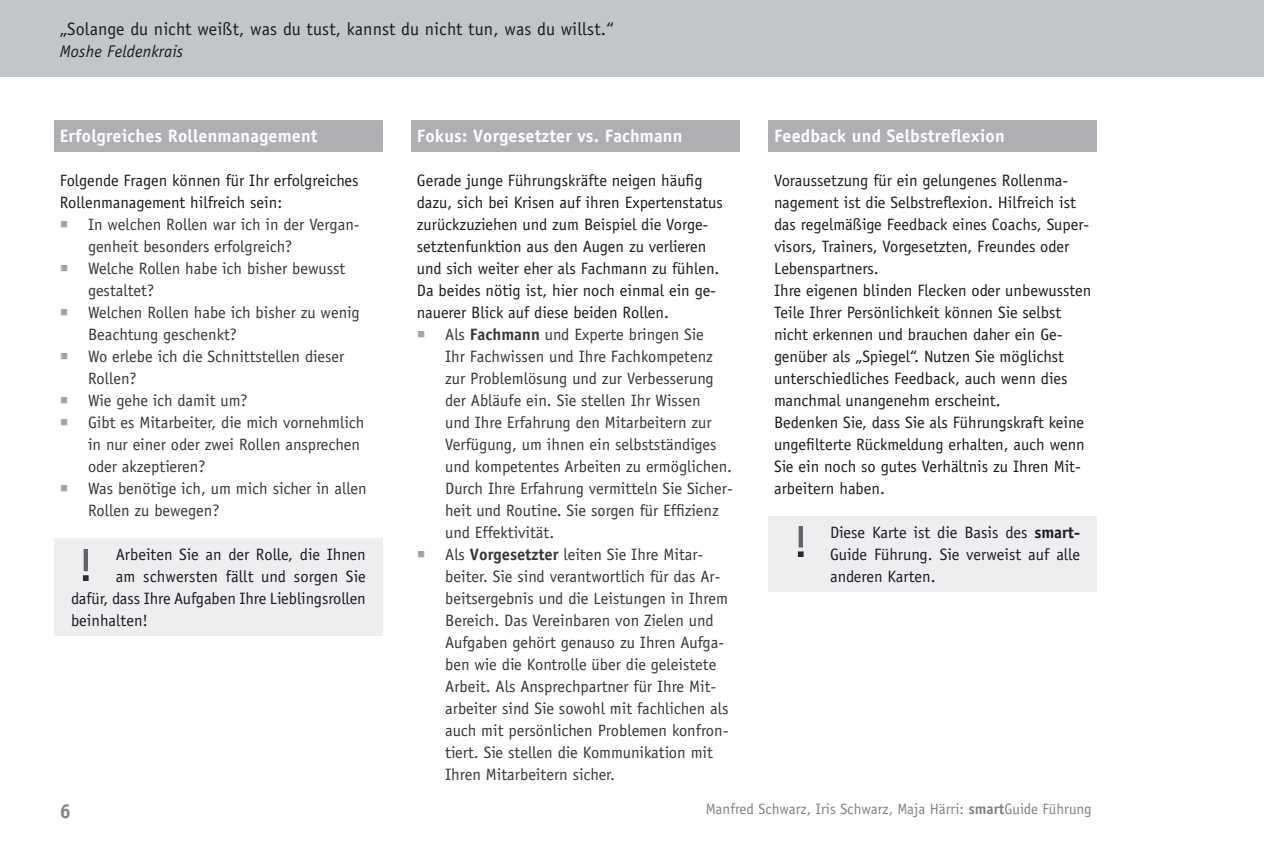
<style>
.page{position:relative;width:1264px;height:852px;background:#fff}
.page>*{position:absolute;margin:0;border:0;box-sizing:border-box;transform-origin:0 0}
.t1{font:700 20px "Officina Sans";color:#818084}
.t2{font:700 18px "Officina Sans";letter-spacing:.01em;color:#fff}
.t3{font:18px "Officina Sans";letter-spacing:.01em;color:#1b1c20}
.t4{font:italic 17px "Officina Sans";letter-spacing:.01em;color:#1b1c20}
.t5{font:16.4px/22px "Officina Sans";color:#39363a}
.t6{font:16.4px/22px "Officina Sans";color:#1b1c20}
.t7{font:15px "Officina Sans";color:#818084}
.s1{font-weight:700}
</style>
<div class="page">
<div style="left:54px;top:120px;width:329px;height:32px;background:#aeafb2"></div>
<div style="left:411px;top:120px;width:329px;height:32px;background:#aeafb2"></div>
<div style="left:768px;top:120px;width:329px;height:32px;background:#aeafb2"></div>
<div style="left:0;top:0;width:1256px;height:77px;background:#c3c6c8"></div>
<div style="left:1256px;top:0;width:8px;height:77px;background:#c3c6c8"></div>
<div style="left:54px;top:538px;width:329px;height:98px;background:#edeeef"></div>
<img style="left:82px;top:549px;width:7px;height:31px">
<div style="left:768px;top:516px;width:329px;height:76px;background:#edeeef"></div>
<img style="left:797px;top:526px;width:7px;height:31px">
<p class="t3" style="left:60px;top:22px;width:555px">„Solange du nicht weißt, was du tust, kannst du nicht tun, was du willst.“</p>
<p class="t4" style="left:60px;top:45px;width:125px">Moshe Feldenkrais</p>
<p class="t2" style="left:60px;top:129px;width:259px">Erfolgreiches Rollenmanagement</p>
<p class="t6" style="left:60px;top:171px;width:300px">Folgende Fragen können für Ihr erfolgreiches<br>Rollenmanagement hilfreich sein:</p>
<p class="t5" style="left:88px;top:215px;width:280px">In welchen Rollen war ich in der Vergan&shy;genheit besonders erfolgreich?<br>Welche Rollen habe ich bisher bewusst gestaltet?<br>Welchen Rollen habe ich bisher zu wenig<br>Beachtung geschenkt?<br>Wo erlebe ich die Schnittstellen dieser<br>Rollen?<br>Wie gehe ich damit um?<br>Gibt es Mitarbeiter, die mich vornehmlich in nur einer oder zwei Rollen ansprechen oder akzeptieren?<br>Was benötige ich, um mich sicher in allen<br>Rollen zu bewegen?</p>
<p class="t6" style="left:116px;top:545px;width:252px">Arbeiten Sie an der Rolle, die Ihnen</p>
<p class="t6" style="left:116px;top:567px;width:252px">am schwersten fällt und sorgen Sie</p>
<p class="t6" style="left:71px;top:589px;width:296px">dafür, dass Ihre Aufgaben Ihre Lieblingsrollen</p>
<p class="t6" style="left:71px;top:611px;width:79px">beinhalten!</p>
<p class="t2" style="left:417px;top:129px;width:267px">Fokus: Vorgesetzter vs. Fachmann</p>
<p class="t2" style="left:774px;top:129px;width:232px">Feedback und Selbstreflexion</p>
<p class="t6" style="left:774px;top:171px;width:319px">Voraussetzung für ein gelungenes Rollenma&shy;nagement ist die Selbstreflexion. Hilfreich ist das regelmäßige Feedback eines Coachs, Super&shy;visors, Trainers, Vorgesetzten, Freundes oder Lebenspartners.<br>Ihre eigenen blinden Flecken oder unbewussten Teile Ihrer Persönlichkeit können Sie selbst nicht erkennen und brauchen daher ein Ge&shy;genüber als „Spiegel“. Nutzen Sie möglichst unterschiedliches Feedback, auch wenn dies manchmal unangenehm erscheint.<br>Bedenken Sie, dass Sie als Führungskraft keine ungefilterte Rückmeldung erhalten, auch wenn Sie ein noch so gutes Verhältnis zu Ihren Mit&shy;arbeitern haben.</p>
<p class="t6" style="left:830px;top:523px;width:252px;text-align:justify">Diese Karte ist die Basis des <span class="s1">smart-</span>Guide Führung. Sie verweist auf alle anderen Karten.</p>
<p class="t6" style="left:417px;top:171px;width:307px">Gerade junge Führungskräfte neigen häufig dazu, sich bei Krisen auf ihren Expertenstatus zurückzuziehen und zum Beispiel die Vorge&shy;setztenfunktion aus den Augen zu verlieren und sich weiter eher als Fachmann zu fühlen.<br>Da beides nötig ist, hier noch einmal ein ge&shy;nauerer Blick auf diese beiden Rollen.</p>
<p class="t5" style="left:445px;top:325px;width:289px">Als <span class="s1">Fachmann</span> und Experte bringen Sie<br>Ihr Fachwissen und Ihre Fachkompetenz zur Problemlösung und zur Verbesserung der Abläufe ein. Sie stellen Ihr Wissen<br>und Ihre Erfahrung den Mitarbeitern zur Verfügung, um ihnen ein selbstständiges und kompetentes Arbeiten zu ermöglichen.<br>Durch Ihre Erfahrung vermitteln Sie Sicher&shy;heit und Routine. Sie sorgen für Effizienz und Effektivität.<br>Als <span class="s1">Vorgesetzter</span> leiten Sie Ihre Mitar&shy;beiter. Sie sind verantwortlich für das Ar&shy;beitsergebnis und die Leistungen in Ihrem Bereich. Das Vereinbaren von Zielen und Aufgaben gehört genauso zu Ihren Aufga&shy;ben wie die Kontrolle über die geleistete Arbeit. Als Ansprechpartner für Ihre Mit&shy;arbeiter sind Sie sowohl mit fachlichen als auch mit persönlichen Problemen konfron&shy;tiert. Sie stellen die Kommunikation mit Ihren Mitarbeitern sicher.</p>
<p class="t1" style="left:60px;top:803px;width:13px">6</p>
<p class="t7" style="left:706px;top:803px;width:387px">Manfred Schwarz, Iris Schwarz, Maja Härri: <span class="s1">smart</span>Guide Führung</p>
</div>
